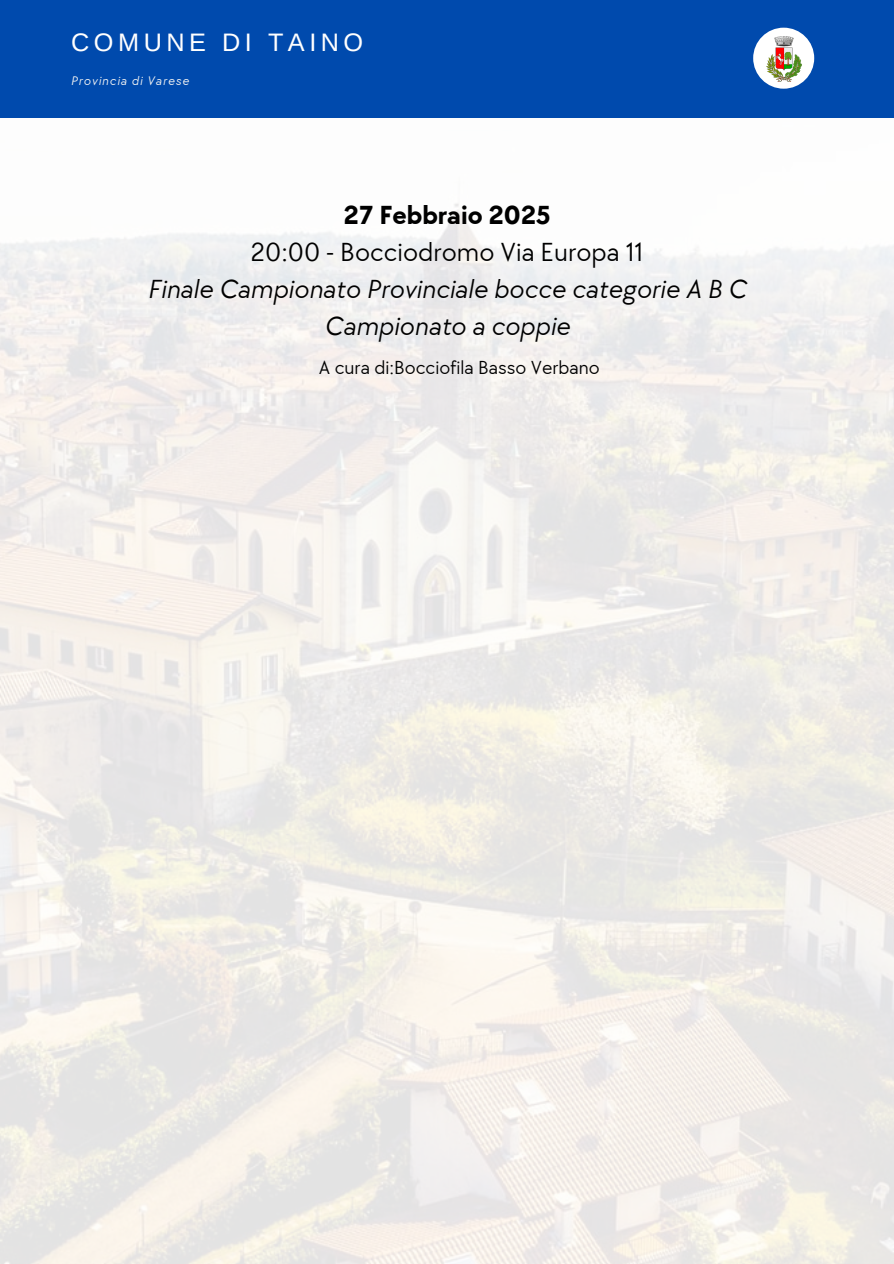
<style>
.page{position:relative;width:894px;height:1264px;background:#fff}
.page>*{position:absolute;margin:0;border:0;box-sizing:border-box;transform-origin:0 0}
.t1{font:italic 27px/37.2px "TT Chocolates";color:#000;text-align:center}
.t2{font:25.35px "Arimo";letter-spacing:.18em;color:#fff}
.t3{font:19.5px "TT Chocolates";color:#000}
.t4{font:italic 12.9px "TT Chocolates";letter-spacing:.075em;color:#f6f5f4}
.s1{font-weight:700;font-style:normal}
.s2{font-style:normal}
</style>
<div class="page">
<img style="left:0;top:0;width:893px;height:1263px">
<div style="left:0;top:0;width:892px;height:117px;background:#004aad"></div>
<div style="left:753px;top:28px;width:61px;height:61px;background:#fff;border-radius:50%"></div>
<img style="left:766px;top:37px;width:35px;height:45px">
<p class="t2" style="left:71px;top:28px;width:293px">COMUNE DI TAINO</p>
<p class="t4" style="left:71px;top:74px;width:119px">Provincia di Varese</p>
<h1 class="t1" style="left:148px;top:197px;width:600px"><span class="s1">27 Febbraio 2025<br></span><span class="s2">20:00 - Bocciodromo Via Europa 11<br></span>Finale Campionato Provinciale bocce categorie A B C<br>Campionato a coppie</h1>
<p class="t3" style="left:319px;top:356px;width:282px">A cura di:Bocciofila Basso Verbano</p>
</div>
